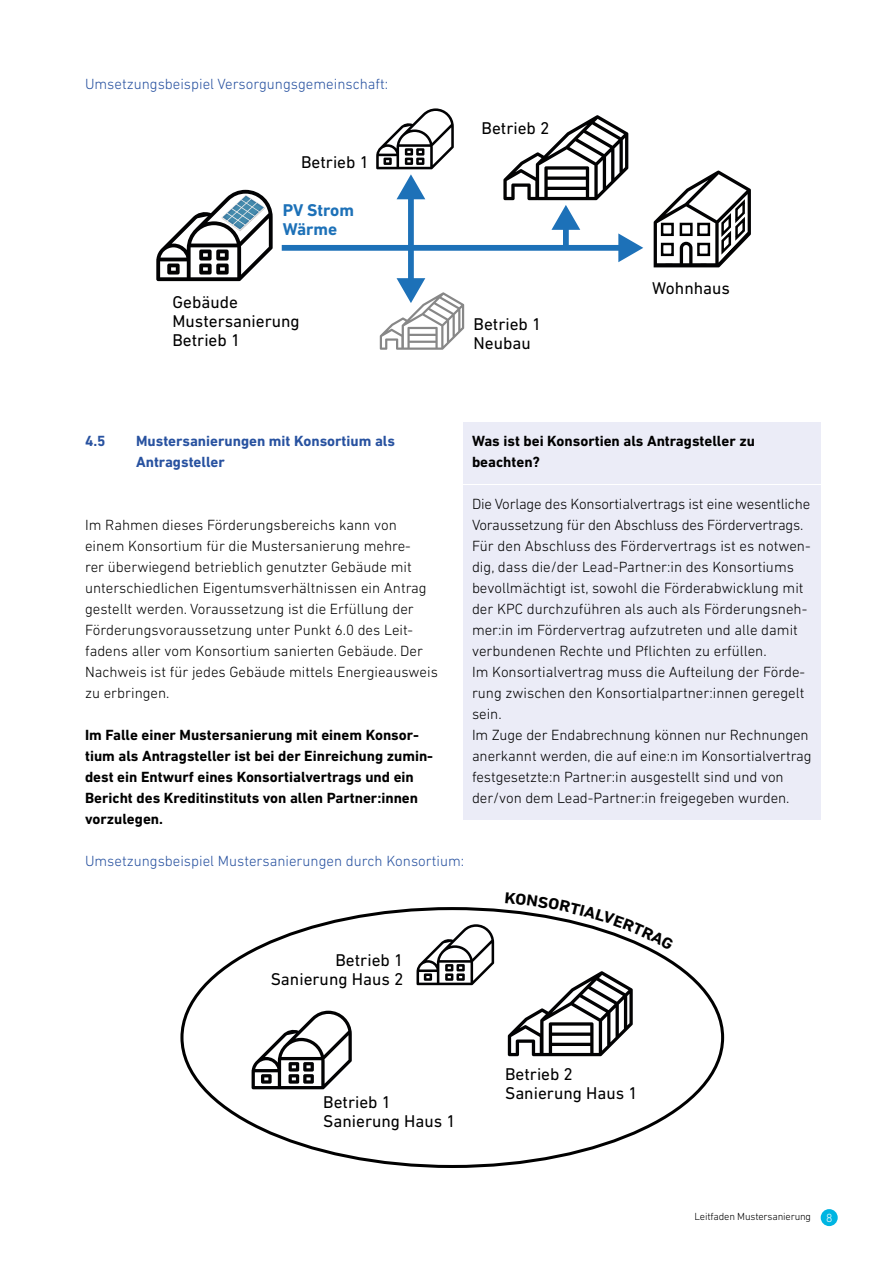
<style>
.page{position:relative;width:893px;height:1263px;background:#fff}
.page>*{position:absolute;margin:0;border:0;box-sizing:border-box;transform-origin:0 0}
.t1{font:17.4px/18.9px "DIN Next LT Pro";color:#000}
.t2{font:700 17.4px/18.9px "DIN Next LT Pro";color:#1d71b8}
.Fliess_Kasten{font:300 15px/21px "DIN Next LT Pro";letter-spacing:-.005em;color:#000}
.Fliess{font:300 15px/21px "DIN Next LT Pro";color:#000}
.Fliess-2{font:700 15px/21px "DIN Next LT Pro";color:#000}
.Fliess-3{font:300 15px "DIN Next LT Pro";color:#2852a0}
.t3{font:700 15px/21px "DIN Next LT Pro";color:#2852a0}
.Fliess_Kasten-2{font:700 15px/21px "DIN Next LT Pro";color:#000}
.t4{font:300 10.5px "DIN Next LT Pro";letter-spacing:-.015em;color:#000}
.s1{font-size:12px;color:#fff}
</style>
<div class="page">
<div style="left:821px;top:1209px;width:17px;height:17px;background:#00b5e2;border-radius:50%"></div>
<div style="left:463px;top:422px;width:358px;height:62px;background:#ebecf7"></div>
<div style="left:463px;top:485px;width:358px;height:62px;background:#ebecf7"></div>
<div style="left:463px;top:527px;width:358px;height:146px;background:#ebecf7"></div>
<div style="left:463px;top:653px;width:358px;height:83px;background:#ebecf7"></div>
<div style="left:463px;top:716px;width:358px;height:104px;background:#ebecf7"></div>
<svg style="left:252px;top:1011px;width:100px;height:78px"></svg>
<svg style="left:416px;top:924px;width:78px;height:61px"></svg>
<svg style="left:508px;top:971px;width:125px;height:85px"></svg>
<svg style="left:654px;top:170px;width:97px;height:97px"></svg>
<div style="left:698px;top:244px;width:11px;height:11px;background:#fff"></div>
<div style="left:697px;top:243px;width:13px;height:13px;border:2px solid #000"></div>
<div style="left:662px;top:224px;width:11px;height:11px;background:#fff"></div>
<div style="left:661px;top:223px;width:13px;height:13px;border:2px solid #000"></div>
<div style="left:681px;top:224px;width:10px;height:11px;background:#fff"></div>
<div style="left:680px;top:223px;width:13px;height:13px;border:2px solid #000"></div>
<div style="left:698px;top:224px;width:11px;height:11px;background:#fff"></div>
<div style="left:697px;top:223px;width:13px;height:13px;border:2px solid #000"></div>
<div style="left:282px;top:245px;width:341px;height:6px;background:#1d71b8"></div>
<div style="left:408px;top:195px;width:6px;height:52px;background:#1d71b8"></div>
<svg style="left:376px;top:108px;width:78px;height:91px"></svg>
<svg style="left:503px;top:115px;width:140px;height:147px"></svg>
<div style="left:408px;top:247px;width:6px;height:35px;background:#1d71b8"></div>
<svg style="left:380px;top:278px;width:84px;height:72px"></svg>
<svg style="left:156px;top:190px;width:117px;height:91px"></svg>
<svg style="left:505px;top:909px;width:151px;height:42px"></svg>
<p class="Fliess-3" style="left:85px;top:75px;width:305px">Umsetzungsbeispiel Versorgungsgemeinschaft:</p>
<p class="t1" style="left:301px;top:153px;width:69px">Betrieb 1</p>
<p class="t2" style="left:283px;top:201px;width:73px">PV Strom<br>Wärme</p>
<p class="t1" style="left:172px;top:293px;width:129px">Gebäude<br>Mustersanierung<br>Betrieb 1</p>
<p class="t1" style="left:482px;top:119px;width:69px">Betrieb 2</p>
<p class="t1" style="left:473px;top:314px;width:69px">Betrieb 1<br>Neubau</p>
<p class="t1" style="left:652px;top:278px;width:79px">Wohnhaus</p>
<p class="t3" style="left:85px;top:430px;width:22px">4.5</p>
<p class="t3" style="left:136px;top:430px;width:260px">Mustersanierungen mit Konsortium als<br>Antragsteller</p>
<p class="Fliess" style="left:85px;top:514px;width:354px">Im Rahmen dieses Förderungsbereichs kann von einem Konsortium für die Mustersanierung mehre-<br>rer überwiegend betrieblich genutzter Gebäude mit unterschiedlichen Eigentumsverhältnissen ein Antrag gestellt werden. Voraussetzung ist die Erfüllung der Förderungsvoraussetzung unter Punkt 6.0 des Leit&shy;fadens aller vom Konsortium sanierten Gebäude. Der Nachweis ist für jedes Gebäude mittels Energieausweis zu erbringen.</p>
<p class="Fliess-2" style="left:85px;top:724px;width:350px">Im Falle einer Mustersanierung mit einem Konsor&shy;tium als Antragsteller ist bei der Einreichung zumin&shy;dest ein Entwurf eines Konsortialvertrags und ein Bericht des Kreditinstituts von allen Partner:innen vorzulegen.</p>
<p class="Fliess_Kasten-2" style="left:472px;top:430px;width:284px">Was ist bei Konsortien als Antragsteller zu beachten?</p>
<p class="Fliess_Kasten" style="left:472px;top:493px;width:340px">Die Vorlage des Konsortialvertrags ist eine wesentliche<br>Voraussetzung für den Abschluss des Fördervertrags.</p>
<p class="Fliess_Kasten" style="left:472px;top:535px;width:340px">Für den Abschluss des Fördervertrags ist es notwen&shy;dig, dass die/der Lead-Partner:in des Konsortiums bevollmächtigt ist, sowohl die Förderabwicklung mit der KPC durchzuführen als auch als Förderungsneh&shy;mer:in im Fördervertrag aufzutreten und alle damit verbundenen Rechte und Pflichten zu erfüllen.</p>
<p class="Fliess_Kasten" style="left:472px;top:661px;width:335px;text-align:justify">Im Konsortialvertrag muss die Aufteilung der Förde&shy;rung zwischen den Konsortialpartner:innen geregelt sein.</p>
<p class="Fliess_Kasten" style="left:472px;top:724px;width:341px">Im Zuge der Endabrechnung können nur Rechnungen anerkannt werden, die auf eine:n im Konsortialvertrag festgesetzte:n Partner:in ausgestellt sind und von der/von dem Lead-Partner:in freigegeben wurden.</p>
<p class="Fliess-3" style="left:85px;top:852px;width:381px">Umsetzungsbeispiel Mustersanierungen durch Konsortium:</p>
<p class="t1" style="left:271px;top:950px;width:134px;text-align:right">Betrieb 1<br>Sanierung Haus 2</p>
<p class="t1" style="left:323px;top:1093px;width:134px">Betrieb 1<br>Sanierung Haus 1</p>
<p class="t1" style="left:505px;top:1065px;width:134px">Betrieb 2<br>Sanierung Haus 1</p>
<p class="t4" style="left:694px;top:1211px;width:139px">Leitfaden Mustersanierung <span class="s1">8</span></p>
</div>
